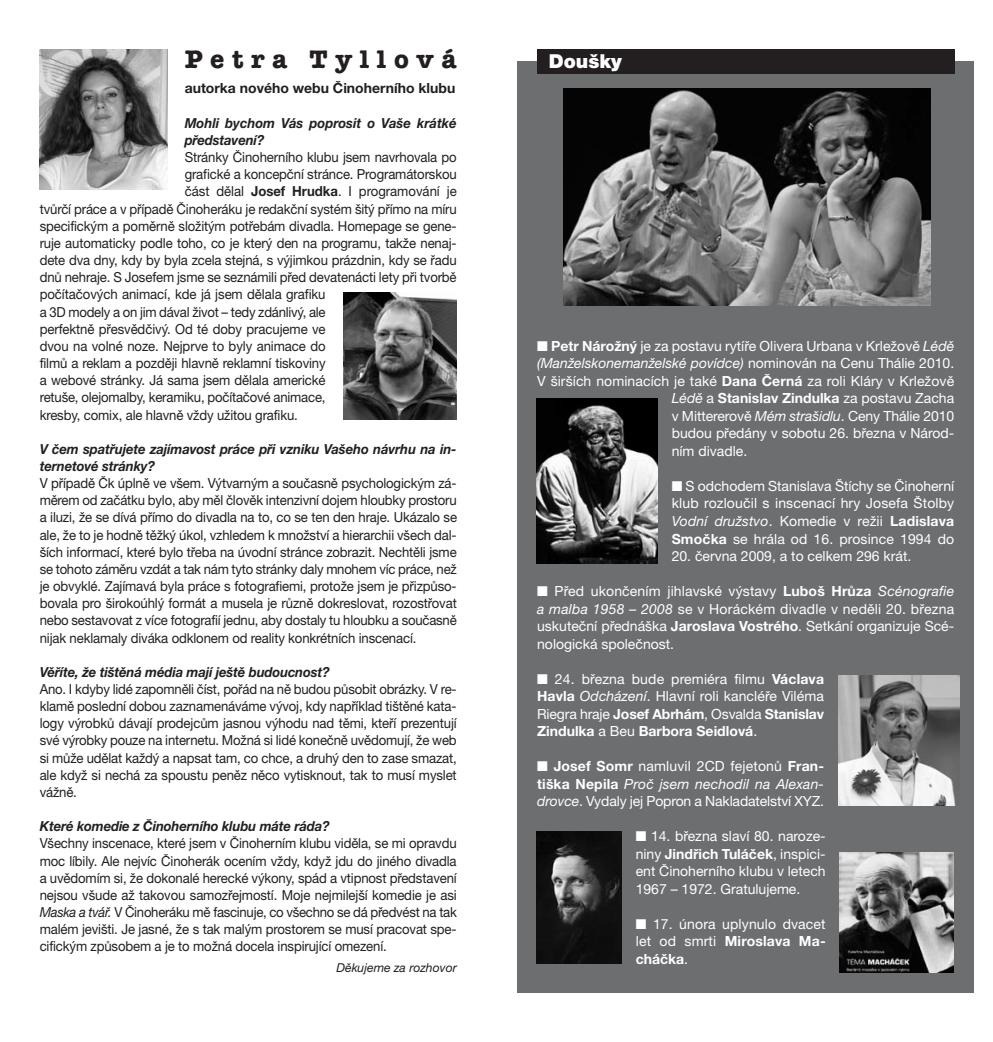
<style>
.page{position:relative;width:993px;height:1042px;background:#fff}
.page>*{position:absolute;margin:0;border:0;box-sizing:border-box;transform-origin:0 0}
.t1{font:700 26.25px "American Typewriter";letter-spacing:.29em;color:#231f20}
.t2{font:900 19.25px "Helvetica Neue CE";color:#fff}
.t3{font:14px/17.5px "Helvetica Neue CE";color:#fff;text-align:justify}
.t4{font:italic 14px "Helvetica Neue CE";color:#fff}
.t5{font:700 14px "Helvetica Neue CE";color:#fff}
.t6{font:700 14px "Helvetica Neue CE";color:#231f20}
.t7{font:13.83px/17.2px "Helvetica Neue CE";letter-spacing:-.01em;color:#231f20;text-align:justify;scale:.95 1}
.t8{font:italic 700 13.83px/17.2px "Helvetica Neue CE";letter-spacing:-.01em;color:#231f20;scale:.95 1}
.t9{font:italic 12.25px "Helvetica Neue CE";color:#231f20}
.s1{font-weight:700}
.s2{font-style:italic}
.s3{font-style:normal}
.s4{font-weight:400;font-style:italic}
.s5{font-weight:400}
</style>
<div class="page">
<div style="left:517px;top:61px;width:456px;height:931px;background:#6d6e70"></div>
<div style="left:537px;top:49px;width:416px;height:25px;background:#231f20"></div>
<img style="left:563px;top:88px;width:367px;height:217px">
<img style="left:536px;top:399px;width:121px;height:164px">
<img style="left:838px;top:676px;width:120px;height:130px">
<img style="left:536px;top:831px;width:85px;height:132px">
<img style="left:839px;top:852px;width:113px;height:120px">
<img style="left:40px;top:50px;width:127px;height:139px">
<img style="left:343px;top:292px;width:113px;height:128px">
<h1 class="t1" style="left:185px;top:50px;width:273px">Petra Tyllová</h1>
<p class="t6" style="left:185px;top:83px;width:272px">autorka nového webu Činoherního klubu</p>
<p class="t8" style="left:185px;top:116px;width:288px">Mohli bychom Vás poprosit o Vaše krátké představení?</p>
<p class="t7" style="left:185px;top:150px;width:288px">Stránky Činoherního klubu jsem navrhovala po</p>
<p class="t7" style="left:185px;top:167px;width:288px">grafické a koncepční stránce. Programátorskou</p>
<p class="t7" style="left:185px;top:184px;width:288px">část dělal <span class="s1">Josef Hrudka</span>. I programování je</p>
<p class="t7" style="left:40px;top:202px;width:440px">tvůrčí práce a v případě Činoheráku je redakční systém šitý přímo na míru</p>
<p class="t7" style="left:40px;top:219px;width:440px">specifickým a poměrně složitým potřebám divadla. Homepage se gene-</p>
<p class="t7" style="left:40px;top:236px;width:440px">ruje automaticky podle toho, co je který den na programu, takže nenaj-</p>
<p class="t7" style="left:40px;top:253px;width:440px">dete dva dny, kdy by byla zcela stejná, s výjimkou prázdnin, kdy se řadu</p>
<p class="t7" style="left:40px;top:270px;width:440px">dnů nehraje. S Josefem jsme se seznámili před devatenácti lety při tvorbě</p>
<p class="t7" style="left:40px;top:287px;width:302px">počítačových animací, kde já jsem dělala grafiku</p>
<p class="t7" style="left:40px;top:304px;width:302px">a 3D modely a on jim dával život – tedy zdánlivý, ale</p>
<p class="t7" style="left:40px;top:322px;width:302px">perfektně přesvědčivý. Od té doby pracujeme ve</p>
<p class="t7" style="left:40px;top:339px;width:302px">dvou na volné noze. Nejprve to byly animace do</p>
<p class="t7" style="left:40px;top:356px;width:302px">filmů a reklam a později hlavně reklamní tiskoviny</p>
<p class="t7" style="left:40px;top:373px;width:302px">a webové stránky. Já sama jsem dělala americké</p>
<p class="t7" style="left:40px;top:390px;width:302px">retuše, olejomalby, keramiku, počítačové animace,</p>
<p class="t7" style="left:40px;top:407px;width:273px">kresby, comix, ale hlavně vždy užitou grafiku.</p>
<p class="t8" style="left:40px;top:442px;width:440px">V čem spatřujete zajímavost práce při vzniku Vašeho návrhu na in&shy;ternetové stránky?</p>
<p class="t7" style="left:40px;top:476px;width:440px">V případě Čk úplně ve všem. Výtvarným a současně psychologickým zá&shy;měrem od začátku bylo, aby měl člověk intenzivní dojem hloubky prostoru a iluzi, že se dívá přímo do divadla na to, co se ten den hraje. Ukázalo se ale, že to je hodně těžký úkol, vzhledem k množství a hierarchii všech dal&shy;ších informací, které bylo třeba na úvodní stránce zobrazit. Nechtěli jsme se tohoto záměru vzdát a tak nám tyto stránky daly mnohem víc práce, než je obvyklé. Zajímavá byla práce s fotografiemi, protože jsem je přizpůso&shy;bovala pro širokoúhlý formát a musela je různě dokreslovat, rozostřovat nebo sestavovat z více fotografií jednu, aby dostaly tu hloubku a současně nijak neklamaly diváka odklonem od reality konkrétních inscenací.</p>
<p class="t8" style="left:40px;top:664px;width:307px">Věříte, že tištěná média mají ještě budoucnost?</p>
<p class="t7" style="left:40px;top:682px;width:440px">Ano. I kdyby lidé zapomněli číst, pořád na ně budou působit obrázky. V re&shy;klamě poslední dobou zaznamenáváme vývoj, kdy například tištěné kata&shy;logy výrobků dávají prodejcům jasnou výhodu nad těmi, kteří prezentují své výrobky pouze na internetu. Možná si lidé konečně uvědomují, že web si může udělat každý a napsat tam, co chce, a druhý den to zase smazat, ale když si nechá za spoustu peněz něco vytisknout, tak to musí myslet vážně.</p>
<p class="t8" style="left:40px;top:819px;width:307px">Které komedie z Činoherního klubu máte ráda?</p>
<p class="t7" style="left:40px;top:836px;width:440px">Všechny inscenace, které jsem v Činoherním klubu viděla, se mi opravdu moc líbily. Ale nejvíc Činoherák ocením vždy, když jdu do jiného divadla a uvědomím si, že dokonalé herecké výkony, spád a vtipnost představení nejsou všude až takovou samozřejmostí. Moje nejmilejší komedie je asi <span class="s2">Maska a tvář.</span> V Činoheráku mě fascinuje, co všechno se dá předvést na tak malém jevišti. Je jasné, že s tak malým prostorem se musí pracovat spe&shy;cifickým způsobem a je to možná docela inspirující omezení.</p>
<p class="t9" style="left:336px;top:963px;width:122px">Děkujeme za rozhovor</p>
<h2 class="t2" style="left:548px;top:54px;width:75px">Doušky</h2>
<p class="t3" style="left:537px;top:339px;width:418px">■ <span class="s1">Petr Nárožný</span> je za postavu rytíře Olivera Urbana v Krležově <span class="s2">Lédě</span></p>
<p class="t4" style="left:537px;top:358px;width:418px">(Manželskonemanželské povídce) <span class="s3">nominován na Cenu Thálie 2010.</span></p>
<p class="t3" style="left:537px;top:374px;width:418px">V širších nominacích je také <span class="s1">Dana Černá</span> za roli Kláry v Krležově</p>
<p class="t5" style="left:671px;top:393px;width:284px"><span class="s4">Lédě</span> <span class="s5">a</span> Stanislav Zindulka <span class="s5">za postavu Zacha</span></p>
<p class="t3" style="left:671px;top:409px;width:284px">v Mittererově <span class="s2">Mém strašidlu</span>. Ceny Thálie 2010</p>
<p class="t3" style="left:671px;top:426px;width:284px">budou předány v sobotu 26. března v Národ-</p>
<p class="t3" style="left:671px;top:444px;width:77px">ním divadle.</p>
<p class="t3" style="left:671px;top:479px;width:284px">■ S odchodem Stanislava Štíchy se Činoherní klub rozloučil s inscenací hry Josefa Štolby <span class="s2">Vodní družstvo</span>. Komedie v režii <span class="s1">Ladislava Smočka</span> se hrála od 16. prosince 1994 do</p>
<p class="t3" style="left:671px;top:549px;width:241px">20. června 2009, a to celkem 296 krát.</p>
<p class="t3" style="left:537px;top:584px;width:418px">■ Před ukončením jihlavské výstavy <span class="s1">Luboš Hrůza</span> <span class="s2">Scénografie a malba 1958 – 2008</span> se v Horáckém divadle v neděli 20. března uskuteční přednáška <span class="s1">Jaroslava Vostrého</span>. Setkání organizuje Scé&shy;nologická společnost.</p>
<p class="t3" style="left:537px;top:671px;width:288px">■ 24. března bude premiéra filmu <span class="s1">Václava Havla</span> <span class="s2">Odcházení</span>. Hlavní roli kancléře Viléma Riegra hraje <span class="s1">Josef Abrhám</span>, Osvalda <span class="s1">Stanislav Zindulka</span> a Beu <span class="s1">Barbora Seidlová</span>.</p>
<p class="t3" style="left:537px;top:759px;width:288px">■ <span class="s1">Josef Somr</span> namluvil 2CD fejetonů <span class="s1">Fran&shy;tiška Nepila</span> <span class="s2">Proč jsem nechodil na Alexan&shy;drovce</span>. Vydaly jej Popron a Nakladatelství XYZ.</p>
<p class="t3" style="left:635px;top:829px;width:191px">■ 14. března slaví 80. naroze&shy;niny <span class="s1">Jindřich Tuláček</span>, inspici&shy;ent Činoherního klubu v letech 1967 – 1972. Gratulujeme.</p>
<p class="t3" style="left:635px;top:916px;width:191px">■ 17. února uplynulo dvacet let od smrti <span class="s1">Miroslava Ma&shy;cháčka</span>.</p>
</div>
